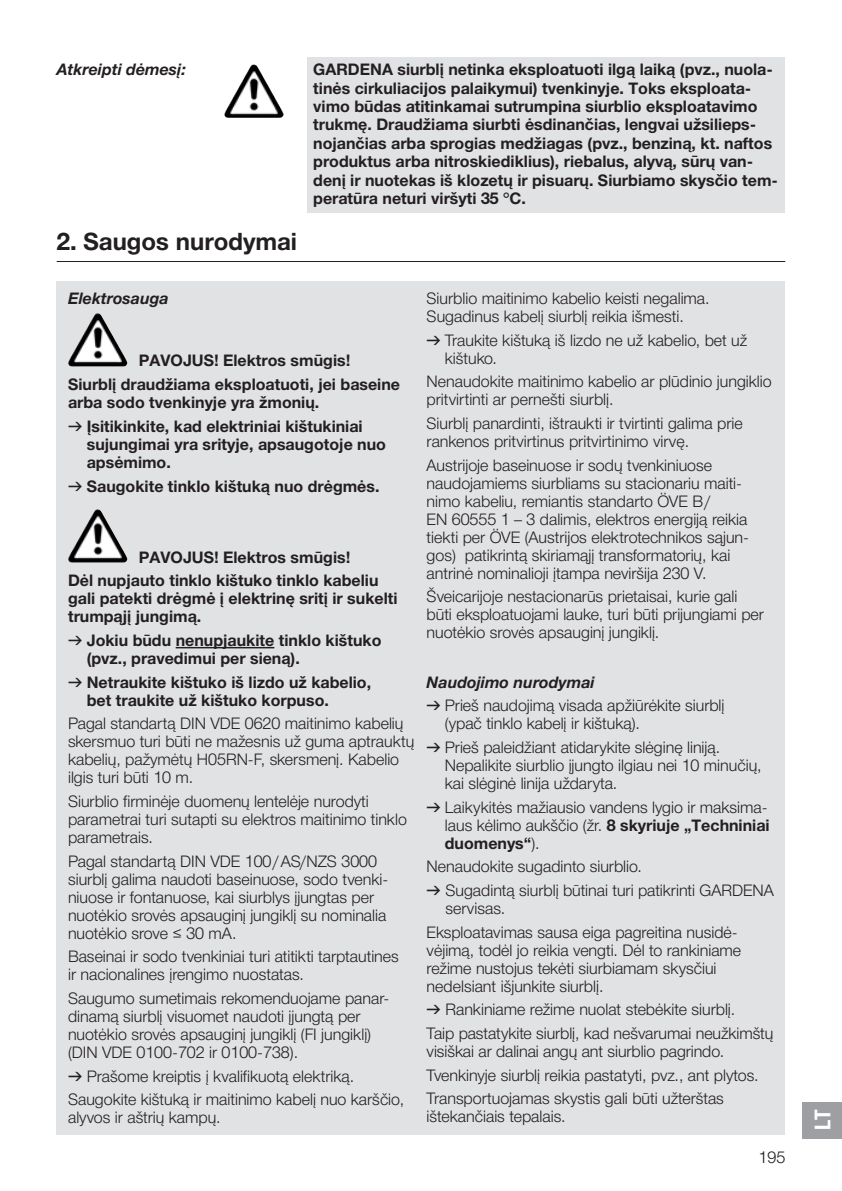
<style>
.page{position:relative;width:842px;height:1191px;background:#fff}
.page>*{position:absolute;margin:0;border:0;box-sizing:border-box;transform-origin:0 0}
.t1{font:700 24px "Gardena Sans";color:#231f20}
.t2{font:700 22px "Gardena Sans Cond";color:#fff}
.t3{font:16px/18px "Gardena Sans";color:#231f20}
.t4{font:700 16px/18.4px "Gardena Sans";color:#231f20}
.t5{font:italic 700 16px "Gardena Sans";color:#231f20}
.s1{font-family:"Formdruck";font-weight:400}
.s2{font-family:"Formdruck"}
.s3{font-weight:700;font-style:italic}
.s4{font-weight:700}
</style>
<div class="page">
<hr style="left:57px;top:261px;width:728px;height:1px;background:#231f20">
<div style="left:57px;top:281px;width:728px;height:853px;background:#e1e2e4"></div>
<hr style="left:176px;top:647px;width:98px;height:1px;background:#231f20">
<img style="left:70px;top:314px;width:26px;height:44px">
<img style="left:70px;top:510px;width:26px;height:44px">
<div style="left:308px;top:57px;width:477px;height:156px;background:#e1e2e4"></div>
<img style="left:226px;top:65px;width:27px;height:44px">
<div style="left:802px;top:1102px;width:40px;height:36px;background:#9d9fa2"></div>
<p class="t5" style="left:57px;top:58px;width:131px">Atkreipti dėmesį:</p>
<p class="t4" style="left:313px;top:59px;width:466px">GARDENA siurblį netinka eksploatuoti ilgą laiką (pvz., nuola&shy;tinės cirkuliacijos palaikymui) tvenkinyje. Toks eksploata&shy;vimo būdas atitinkamai sutrumpina siurblio eksploatavimo trukmę. Draudžiama siurbti ėsdinančias, lengvai užsilieps&shy;nojančias arba sprogias medžiagas (pvz., benziną, kt. naftos produktus arba nitroskiediklius), riebalus, alyvą, sūrų van&shy;denį ir nuotekas iš klozetų ir pisuarų. Siurbiamo skysčio tem&shy;peratūra neturi viršyti 35 °C.</p>
<h1 class="t1" style="left:57px;top:223px;width:242px">2. Saugos nurodymai</h1>
<p class="t5" style="left:68px;top:286px;width:102px">Elektrosauga</p>
<p class="t4" style="left:68px;top:348px;width:334px;line-height:23.6px;text-indent:71px">PAVOJUS! Elektros smūgis!<br>Siurblį draudžiama eksploatuoti, jei baseine</p>
<p class="t4" style="left:68px;top:390px;width:296px;line-height:23.6px">arba sodo tvenkinyje yra žmonių.<br><span class="s1">v</span> Įsitikinkite, kad elektriniai kištukiniai</p>
<p class="t4" style="left:87px;top:434px;width:301px">sujungimai yra srityje, apsaugotoje nuo apsėmimo.</p>
<p class="t4" style="left:68px;top:476px;width:313px"><span class="s1">v</span> Saugokite tinklo kištuką nuo drėgmės.</p>
<p class="t4" style="left:68px;top:544px;width:312px;line-height:23.6px;text-indent:71px">PAVOJUS! Elektros smūgis!<br>Dėl nupjauto tinklo kištuko tinklo kabeliu</p>
<p class="t4" style="left:68px;top:588px;width:331px">gali patekti drėgmė į elektrinę sritį ir sukelti trumpąjį jungimą.</p>
<p class="t4" style="left:87px;top:630px;width:296px;text-indent:-19px"><span class="s1">v</span> Jokiu būdu nenupjaukite tinklo kištuko (pvz., pravedimui per sieną).</p>
<p class="t4" style="left:87px;top:672px;width:286px;text-indent:-19px"><span class="s1">v</span> Netraukite kištuko iš lizdo už kabelio, bet traukite už kištuko korpuso.</p>
<p class="t3" style="left:68px;top:714px;width:348px">Pagal standartą DIN VDE 0620 maitinimo kabelių skersmuo turi būti ne mažesnis už guma aptrauktų kabelių, pažymėtų H05RN-F, skersmenį. Kabelio ilgis turi būti 10 m.</p>
<p class="t3" style="left:68px;top:791px;width:340px">Siurblio firminėje duomenų lentelėje nurodyti parametrai turi sutapti su elektros maitinimo tinklo parametrais.</p>
<p class="t3" style="left:68px;top:851px;width:322px">Pagal standartą DIN VDE 100/AS/NZS 3000 siurblį galima naudoti baseinuose, sodo tvenki&shy;niuose ir fontanuose, kai siurblys įjungtas per nuotėkio srovės apsauginį jungiklį su nominalia nuotėkio srove ≤ 30 mA.</p>
<p class="t3" style="left:68px;top:947px;width:332px">Baseinai ir sodo tvenkiniai turi atitikti tarptautines ir nacionalines įrengimo nuostatas.</p>
<p class="t3" style="left:68px;top:988px;width:320px">Saugumo sumetimais rekomenduojame panar&shy;dinamą siurblį visuomet naudoti įjungtą per nuotėkio srovės apsauginį jungiklį (FI jungiklį) (DIN VDE 0100-702 ir 0100-738).</p>
<p class="t3" style="left:68px;top:1063px;width:338px;line-height:23.6px"><span class="s2">v</span> Prašome kreiptis į kvalifikuotą elektriką.<br>Saugokite kištuką ir maitinimo kabelį nuo karščio,</p>
<p class="t3" style="left:68px;top:1108px;width:154px">alyvos ir aštrių kampų.</p>
<p class="t3" style="left:427px;top:288px;width:284px">Siurblio maitinimo kabelio keisti negalima.<br>Sugadinus kabelį siurblį reikia išmesti.</p>
<p class="t3" style="left:445px;top:330px;width:304px;text-indent:-18px"><span class="s2">v</span> Traukite kištuką iš lizdo ne už kabelio, bet už kištuko.</p>
<p class="t3" style="left:427px;top:372px;width:347px">Nenaudokite maitinimo kabelio ar plūdinio jungiklio pritvirtinti ar pernešti siurblį.</p>
<p class="t3" style="left:427px;top:413px;width:318px">Siurblį panardinti, ištraukti ir tvirtinti galima prie rankenos pritvirtinus pritvirtinimo virvę.</p>
<p class="t3" style="left:427px;top:455px;width:324px">Austrijoje baseinuose ir sodų tvenkiniuose naudojamiems siurbliams su stacionariu maiti&shy;nimo kabeliu, remiantis standarto ÖVE B/<br>EN 60555 1 – 3 dalimis, elektros energiją reikia tiekti per ÖVE (Austrijos elektrotechnikos sąjun&shy;gos) patikrintą skiriamąjį transformatorių, kai antrinė nominalioji įtampa neviršija 230 V.</p>
<p class="t3" style="left:427px;top:587px;width:339px">Šveicarijoje nestacionarūs prietaisai, kurie gali būti eksploatuojami lauke, turi būti prijungiami per nuotėkio srovės apsauginį jungiklį.</p>
<p class="t3" style="left:427px;top:669px;width:299px;line-height:23.6px"><span class="s3">Naudojimo nurodymai<br></span><span class="s2">v</span> Prieš naudojimą visada apžiūrėkite siurblį</p>
<p class="t3" style="left:427px;top:711px;width:295px;line-height:23.6px;text-indent:18px">(ypač tinklo kabelį ir kištuką).<br><span class="s2">v</span> Prieš paleidžiant atidarykite slėginę liniją.</p>
<p class="t3" style="left:445px;top:755px;width:318px">Nepalikite siurblio įjungto ilgiau nei 10 minučių, kai slėginė linija uždaryta.</p>
<p class="t3" style="left:445px;top:797px;width:326px;text-indent:-18px"><span class="s2">v</span> Laikykitės mažiausio vandens lygio ir maksima&shy;laus kėlimo aukščio (žr. <span class="s4">8 skyriuje „Techniniai duomenys“</span>).</p>
<p class="t3" style="left:427px;top:854px;width:349px;line-height:23.6px">Nenaudokite sugadinto siurblio.<br><span class="s2">v</span> Sugadintą siurblį būtinai turi patikrinti GARDENA</p>
<p class="t3" style="left:427px;top:895px;width:310px;line-height:23.6px;text-indent:19px">servisas.<br>Eksploatavimas sausa eiga pagreitina nusidė-</p>
<p class="t3" style="left:427px;top:940px;width:316px">vėjimą, todėl jo reikia vengti. Dėl to rankiniame režime nustojus tekėti siurbiamam skysčiui nedelsiant išjunkite siurblį.</p>
<p class="t3" style="left:427px;top:997px;width:348px;line-height:23.6px"><span class="s2">v</span> Rankiniame režime nuolat stebėkite siurblį.<br>Taip pastatykite siurblį, kad nešvarumai neužkimštų</p>
<p class="t3" style="left:427px;top:1038px;width:333px;line-height:23.6px">visiškai ar dalinai angų ant siurblio pagrindo.<br>Tvenkinyje siurblį reikia pastatyti, pvz., ant plytos.<br>Transportuojamas skystis gali būti užterštas</p>
<p class="t3" style="left:427px;top:1107px;width:140px">ištekančiais tepalais.</p>
<p class="t3" style="left:759px;top:1147px;width:28px">195</p>
<h2 class="t2" style="left:807px;top:1130px;width:22px;rotate:-90deg">LT</h2>
</div>
